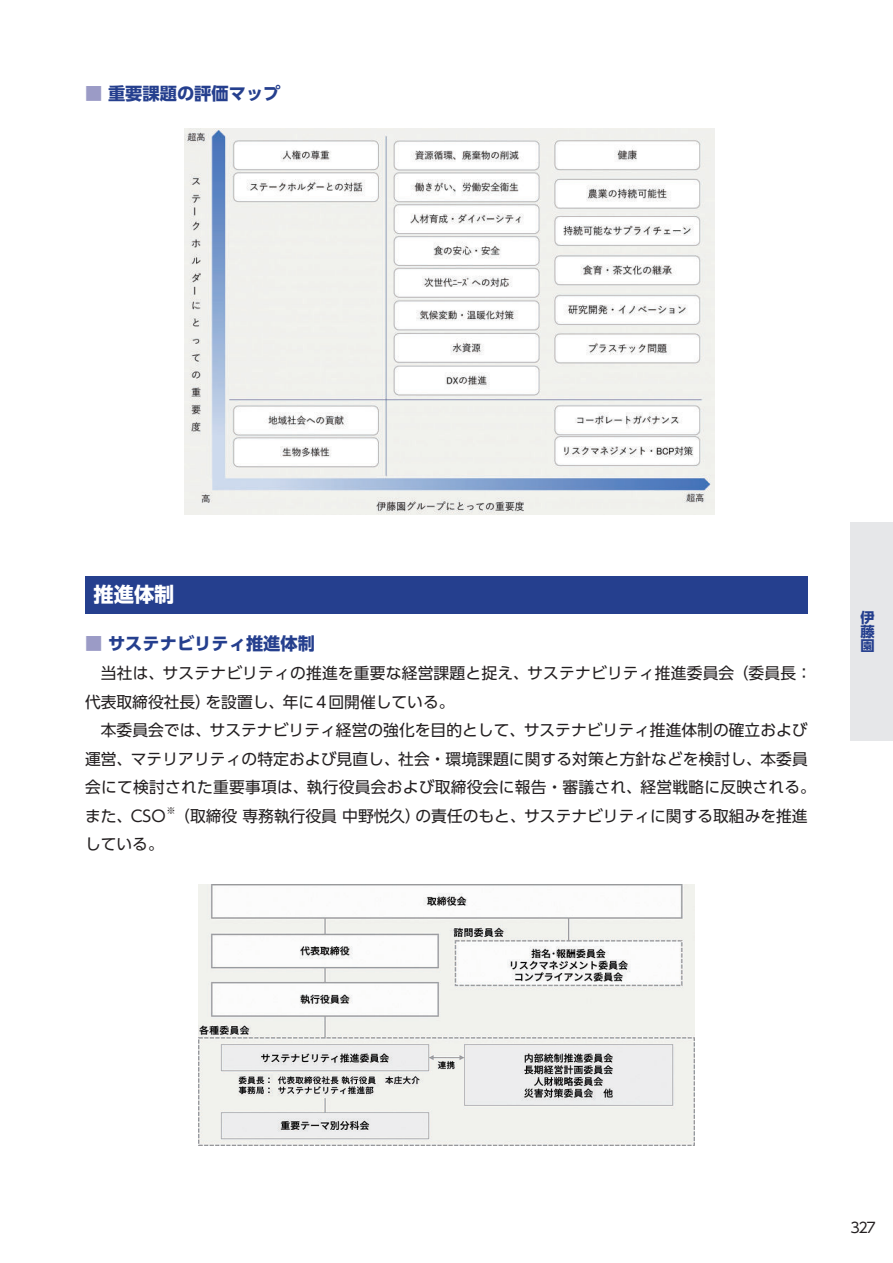
<style>
.page{position:relative;width:893px;height:1263px;background:#fff}
.page>*{position:absolute;margin:0;border:0;box-sizing:border-box;transform-origin:0 0}
.t1{font:700 20.25px "UD Shin Go Pr 6";color:#fff}
.t2{font:700 17.25px "UD Shin Go Pr 6";color:#253f8e}
.t3{font:15.75px/28.5px "UD Shin Go Pr 6";letter-spacing:.005em;color:#231f20}
.t4{font:14.25px "UD Shin Go Pr 6";color:#231f20}
.t5{font:700 14.25px/14.2px "UD Shin Go Pr 6";color:#253f8e;text-align:justify}
.t6{font:9.15px "UD Shin Go Pr 6";color:#231f20}
.s1{color:#9b9bc6}
</style>
<div class="page">
<div style="left:850px;top:522px;width:43px;height:219px;background:#e6e7e9"></div>
<div style="left:85px;top:576px;width:723px;height:37px;background:#253f8e"></div>
<img style="left:185px;top:129px;width:530px;height:385px">
<img style="left:199px;top:884px;width:495px;height:261px">
<p class="t2" style="left:85px;top:80px;width:197px"><span class="s1">■</span> 重要課題の評価マップ</p>
<p class="t1" style="left:94px;top:578px;width:82px">推進体制</p>
<p class="t2" style="left:85px;top:629px;width:231px"><span class="s1">■</span> サステナビリティ推進体制</p>
<p class="t3" style="left:85px;top:658px;width:732px">　当社は、サステナビリティの推進を重要な経営課題と捉え、サステナビリティ推進委員会（委員長：代表取締役社長）を設置し、年に4回開催している。<br>　本委員会では、サステナビリティ経営の強化を目的として、サステナビリティ推進体制の確立および運営、マテリアリティの特定および見直し、社会・環境課題に関する対策と方針などを検討し、本委員会にて検討された重要事項は、執行役員会および取締役会に報告・審議され、経営戦略に反映される。また、CSO</p>
<p class="t6" style="left:167px;top:803px;width:11px">※</p>
<p class="t3" style="left:174px;top:801px;width:635px">（取締役 専務執行役員 中野悦久）の責任のもと、サステナビリティに関する取組みを推進</p>
<p class="t3" style="left:85px;top:829px;width:80px">している。</p>
<p class="t5" style="left:860px;top:610px;width:23px">伊藤園</p>
<p class="t4" style="left:850px;top:1216px;width:27px">327</p>
</div>
